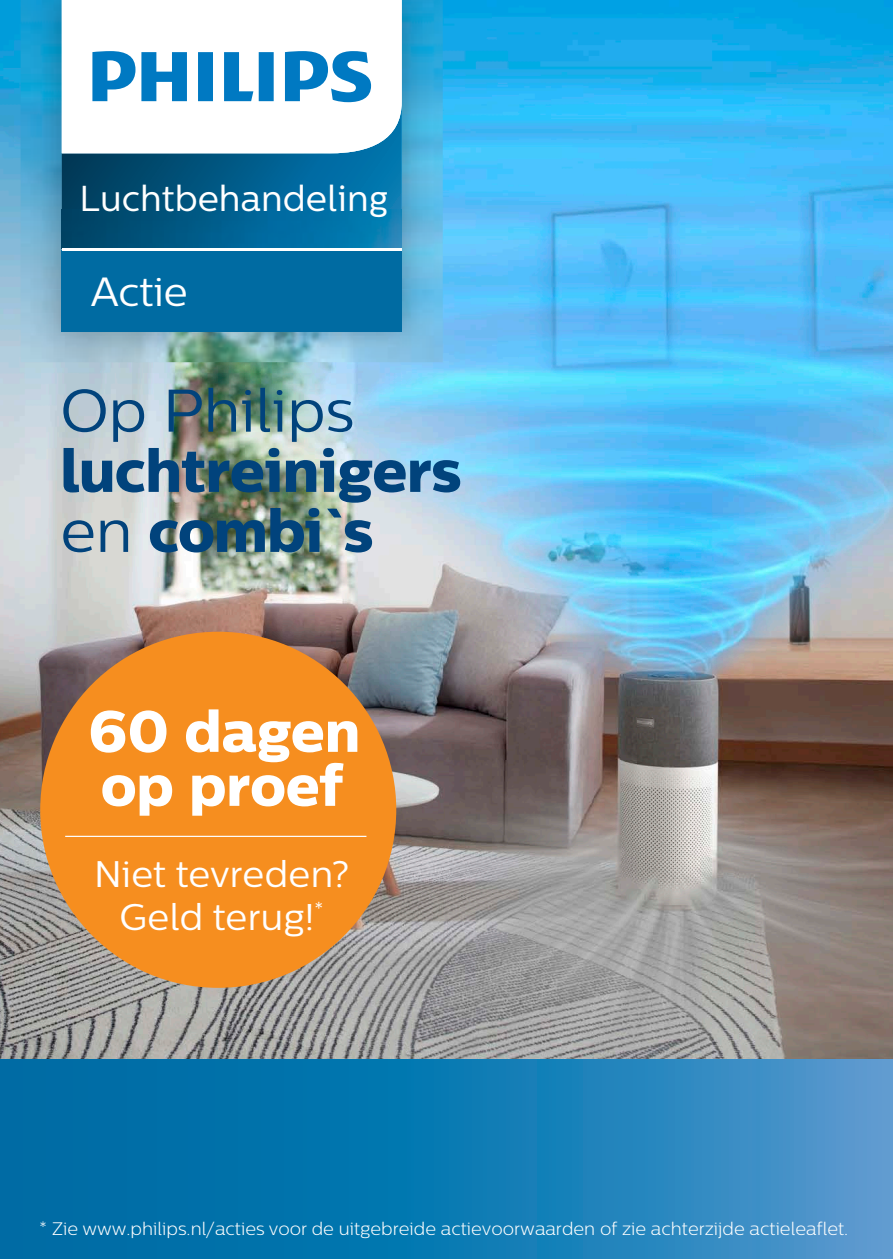
<style>
.page{position:relative;width:893px;height:1259px;background:#fff}
.page>*{position:absolute;margin:0;border:0;box-sizing:border-box;transform-origin:0 0}
.t1{font:60px/60px "Centrale Sans X Bold";letter-spacing:-.01em;color:#01437c}
.t2{font:60px "Centrale Sans";color:#01437c}
.t3{font:57.9px/54px "Centrale Sans X Bold";letter-spacing:-.005em;color:#fff}
.t4{font:40.5px "Centrale Sans";color:#fff}
.t5{font:36.9px/42.6px "Centrale Sans";letter-spacing:.005em;color:#fff;text-align:center}
.t6{font:36px "Centrale Sans";color:#fff}
.t7{font:300 18px "Centrale Sans";color:#fff}
.s1{font-family:"Centrale Sans"}
</style>
<div class="page">
<img style="left:0;top:0;width:893px;height:1060px">
<svg style="left:0;top:1060px;width:893px;height:199px;background:#187db5"></svg>
<img style="left:21px;top:0;width:422px;height:362px">
<svg style="left:62px;top:0;width:340px;height:51px"></svg>
<svg style="left:62px;top:51px;width:340px;height:159px"></svg>
<img style="left:21px;top:210px;width:422px;height:79px">
<div style="left:62px;top:251px;width:340px;height:80px;background:#006ba2"></div>
<img style="left:62px;top:210px;width:340px;height:38px">
<hr style="left:62px;top:248px;width:340px;height:3px;background:#fff">
<div style="left:40px;top:632px;width:356px;height:356px;background:#f68e1f;border-radius:50%"></div>
<hr style="left:65px;top:835px;width:301px;height:2px;background:#fff">
<h3 class="t6" style="left:80px;top:177px;width:310px">Luchtbehandeling</h3>
<h3 class="t4" style="left:91px;top:268px;width:98px">Actie</h3>
<h1 class="t2" style="left:61px;top:376px;width:295px">Op Philips</h1>
<h1 class="t1" style="left:61px;top:440px;width:402px">luchtreinigers <span class="s1">en</span> combi`s</h1>
<h2 class="t3" style="left:88px;top:703px;width:274px">60 dagen op proef</h2>
<h3 class="t5" style="left:94px;top:852px;width:257px">Niet tevreden?<br>Geld terug!<sup>*</sup></h3>
<p class="t7" style="left:39px;top:1218px;width:811px">* Zie www.philips.nl/acties voor de uitgebreide actievoorwaarden of zie achterzijde actieleaflet.</p>
</div>
